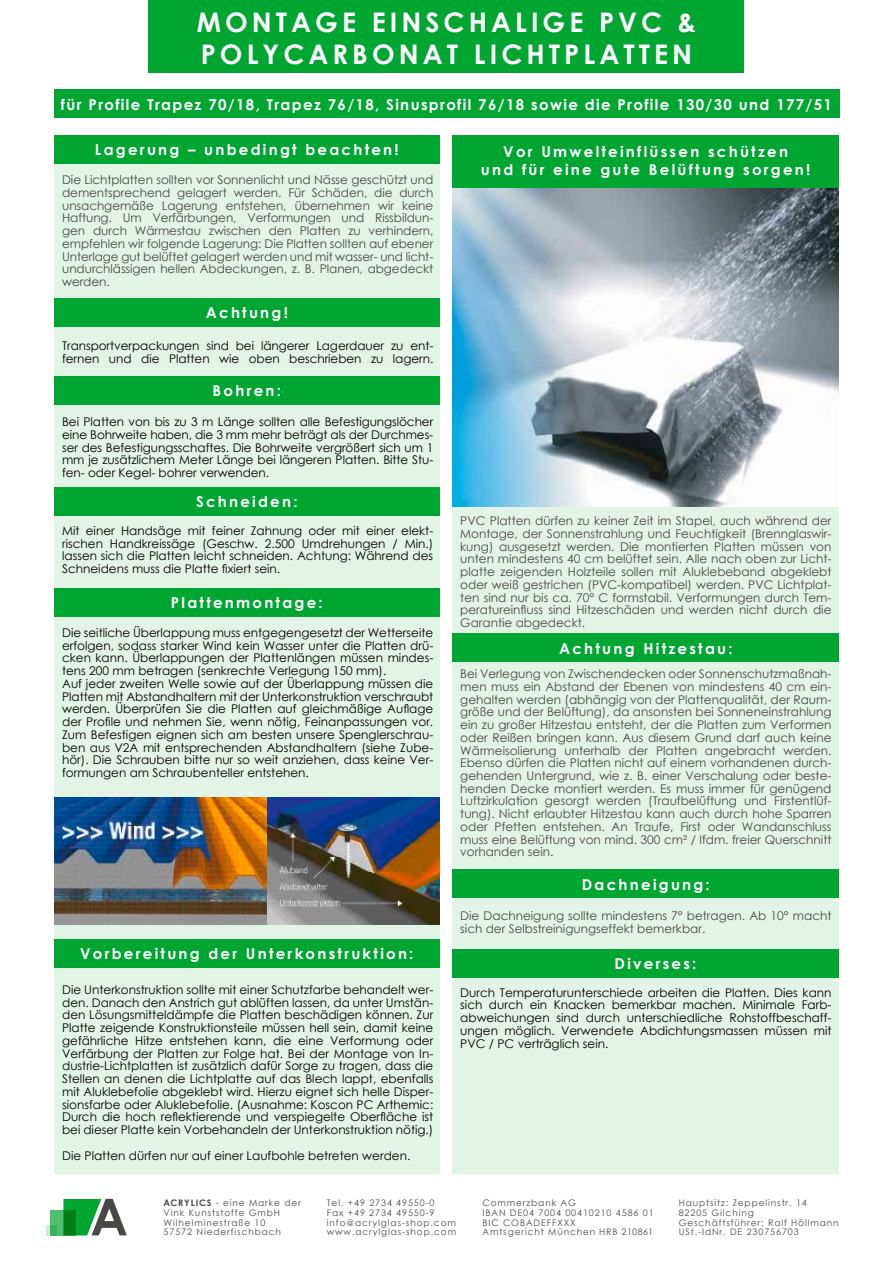
<style>
.page{position:relative;width:893px;height:1263px;background:#fff}
.page>*{position:absolute;margin:0;border:0;box-sizing:border-box;transform-origin:0 0}
.t1{font:700 50.85px "Century Gothic";color:#484847}
.t2{font:700 27px/32.4px "Century Gothic";letter-spacing:.15em;color:#fff}
.t3{font:700 15px/18px "Century Gothic";letter-spacing:.15em;color:#fff;text-align:center}
.t4{font:700 15px "Century Gothic";letter-spacing:.09em;color:#fff}
.t5{font:12px/12.8px "Century Gothic";color:#000;text-align:justify}
.t6{font:12px/12.8px "Century Gothic";color:#484847;text-align:justify}
.t7{font:9px/9.8px "Century Gothic";letter-spacing:.1em;color:#484847}
.s1{font-weight:700}
</style>
<div class="page">
<div style="left:54px;top:141px;width:386px;height:1033px;background:#e1f4e6"></div>
<div style="left:453px;top:141px;width:386px;height:1033px;background:#e1f4e6"></div>
<img style="left:453px;top:187px;width:386px;height:320px">
<div style="left:149px;top:0;width:595px;height:72px;background:#00a631"></div>
<svg style="left:46px;top:1225px;width:5px;height:10px"></svg>
<svg style="left:63px;top:1199px;width:38px;height:36px"></svg>
<svg style="left:51px;top:1210px;width:25px;height:25px"></svg>
<div style="left:54px;top:89px;width:785px;height:29px;background:#00a631"></div>
<div style="left:54px;top:135px;width:386px;height:28px;background:#00a631"></div>
<div style="left:453px;top:135px;width:386px;height:52px;background:#00a631"></div>
<div style="left:54px;top:298px;width:386px;height:28px;background:#00a631"></div>
<div style="left:54px;top:376px;width:386px;height:28px;background:#00a631"></div>
<div style="left:54px;top:487px;width:386px;height:29px;background:#00a631"></div>
<div style="left:54px;top:588px;width:386px;height:28px;background:#00a631"></div>
<div style="left:453px;top:870px;width:386px;height:28px;background:#00a631"></div>
<div style="left:453px;top:634px;width:386px;height:28px;background:#00a631"></div>
<div style="left:453px;top:949px;width:386px;height:28px;background:#00a631"></div>
<div style="left:54px;top:939px;width:386px;height:28px;background:#00a631"></div>
<img style="left:54px;top:797px;width:385px;height:127px">
<h2 class="t2" style="left:197px;top:5px;width:501px">MONTAGE EINSCHALIGE PVC &amp;<br>POLYCARBONAT LICHTPLATTEN</h2>
<p class="t4" style="left:61px;top:93px;width:773px">für Profile Trapez 70/18, Trapez 76/18, Sinusprofil 76/18 sowie die Profile 130/30 und 177/51</p>
<p class="t3" style="left:95px;top:140px;width:305px">Lagerung – unbedingt beachten!</p>
<p class="t3" style="left:481px;top:142px;width:331px">Vor Umwelteinflüssen schützen<br>und für eine gute Belüftung sorgen!</p>
<p class="t6" style="left:62px;top:173px;width:373px">Die Lichtplatten sollten vor Sonnenlicht und Nässe geschützt und dementsprechend gelagert werden. Für Schäden, die durch unsachgemäße Lagerung entstehen, übernehmen wir keine Haftung. Um Verfärbungen, Verformungen und Rissbildun&shy;gen durch Wärmestau zwischen den Platten zu verhindern, empfehlen wir folgende Lagerung: Die Platten sollten auf ebener Unterlage gut belüftet gelagert werden und mit wasser- und licht&shy;undurchlässigen hellen Abdeckungen, z. B. Planen, abgedeckt werden.</p>
<p class="t3" style="left:206px;top:303px;width:84px">Achtung!</p>
<p class="t5" style="left:62px;top:339px;width:373px">Transportverpackungen sind bei längerer Lagerdauer zu ent&shy;fernen und die Platten wie oben beschrieben zu lagern.</p>
<p class="t3" style="left:213px;top:381px;width:70px">Bohren:</p>
<p class="t5" style="left:62px;top:415px;width:373px">Bei Platten von bis zu 3 m Länge sollten alle Befestigungslöcher eine Bohrweite haben, die 3 mm mehr beträgt als der Durchmes&shy;ser des Befestigungsschaftes. Die Bohrweite vergrößert sich um 1 mm je zusätzlichem Meter Länge bei längeren Platten. Bitte Stu&shy;fen- oder Kegel- bohrer verwenden.</p>
<p class="t3" style="left:196px;top:492px;width:103px">Schneiden:</p>
<p class="t5" style="left:62px;top:524px;width:373px">Mit einer Handsäge mit feiner Zahnung oder mit einer elekt&shy;rischen Handkreissäge (Geschw. 2.500 Umdrehungen / Min.) lassen sich die Platten leicht schneiden. Achtung: Während des Schneidens muss die Platte fixiert sein.</p>
<p class="t3" style="left:171px;top:593px;width:153px">Plattenmontage:</p>
<p class="t5" style="left:62px;top:626px;width:373px;text-align:left">Die seitliche Überlappung muss entgegengesetzt der Wetterseite erfolgen, sodass starker Wind kein Wasser unter die Platten drü&shy;cken kann. Überlappungen der Plattenlängen müssen mindes&shy;tens 200 mm betragen (senkrechte Verlegung 150 mm).<br>Auf jeder zweiten Welle sowie auf der Überlappung müssen die Platten mit Abstandhaltern mit der Unterkonstruktion verschraubt werden. Überprüfen Sie die Platten auf gleichmäßige Auflage der Profile und nehmen Sie, wenn nötig, Feinanpassungen vor.<br>Zum Befestigen eignen sich am besten unsere Spenglerschrau&shy;ben aus V2A mit entsprechenden Abstandhaltern (siehe Zube&shy;hör). Die Schrauben bitte nur so weit anziehen, dass keine Ver&shy;formungen am Schraubenteller entstehen.</p>
<p class="t3" style="left:80px;top:944px;width:335px">Vorbereitung der Unterkonstruktion:</p>
<p class="t5" style="left:62px;top:983px;width:373px">Die Unterkonstruktion sollte mit einer Schutzfarbe behandelt wer&shy;den. Danach den Anstrich gut ablüften lassen, da unter Umstän&shy;den Lösungsmitteldämpfe die Platten beschädigen können. Zur Platte zeigende Konstruktionsteile müssen hell sein, damit keine gefährliche Hitze entstehen kann, die eine Verformung oder Verfärbung der Platten zur Folge hat. Bei der Montage von In&shy;dustrie-Lichtplatten ist zusätzlich dafür Sorge zu tragen, dass die Stellen an denen die Lichtplatte auf das Blech lappt, ebenfalls mit Aluklebefolie abgeklebt wird. Hierzu eignet sich helle Disper&shy;sionsfarbe oder Aluklebefolie. (Ausnahme: Koscon PC Arthemic:<br>Durch die hoch reflektierende und verspiegelte Oberfläche ist bei dieser Platte kein Vorbehandeln der Unterkonstruktion nötig.)</p>
<p class="t5" style="left:62px;top:1149px;width:350px">Die Platten dürfen nur auf einer Laufbohle betreten werden.</p>
<p class="t6" style="left:460px;top:514px;width:373px">PVC Platten dürfen zu keiner Zeit im Stapel, auch während der Montage, der Sonnenstrahlung und Feuchtigkeit (Brennglaswir&shy;kung) ausgesetzt werden. Die montierten Platten müssen von unten mindestens 40 cm belüftet sein. Alle nach oben zur Licht&shy;platte zeigenden Holzteile sollen mit Aluklebeband abgeklebt oder weiß gestrichen (PVC-kompatibel) werden. PVC Lichtplat&shy;ten sind nur bis ca. 70° C formstabil. Verformungen durch Tem&shy;peratureinfluss sind Hitzeschäden und werden nicht durch die Garantie abgedeckt.</p>
<p class="t6" style="left:460px;top:667px;width:373px">Bei Verlegung von Zwischendecken oder Sonnenschutzmaßnah&shy;men muss ein Abstand der Ebenen von mindestens 40 cm ein&shy;gehalten werden (abhängig von der Plattenqualität, der Raum&shy;größe und der Belüftung), da ansonsten bei Sonneneinstrahlung ein zu großer Hitzestau entsteht, der die Platten zum Verformen oder Reißen bringen kann. Aus diesem Grund darf auch keine Wärmeisolierung unterhalb der Platten angebracht werden.<br>Ebenso dürfen die Platten nicht auf einem vorhandenen durch&shy;gehenden Untergrund, wie z. B. einer Verschalung oder beste&shy;henden Decke montiert werden. Es muss immer für genügend Luftzirkulation gesorgt werden (Traufbelüftung und Firstentlüf&shy;tung). Nicht erlaubter Hitzestau kann auch durch hohe Sparren oder Pfetten entstehen. An Traufe, First oder Wandanschluss muss eine Belüftung von mind. 300 cm² / lfdm. freier Querschnitt vorhanden sein.</p>
<p class="t3" style="left:559px;top:639px;width:175px">Achtung Hitzestau:</p>
<p class="t3" style="left:582px;top:875px;width:129px">Dachneigung:</p>
<p class="t6" style="left:460px;top:909px;width:373px">Die Dachneigung sollte mindestens 7° betragen. Ab 10° macht sich der Selbstreinigungseffekt bemerkbar.</p>
<p class="t3" style="left:615px;top:954px;width:83px">Diverses:</p>
<p class="t5" style="left:460px;top:986px;width:373px">Durch Temperaturunterschiede arbeiten die Platten. Dies kann sich durch ein Knacken bemerkbar machen. Minimale Farb&shy;abweichungen sind durch unterschiedliche Rohstoffbeschaff&shy;ungen möglich. Verwendete Abdichtungsmassen müssen mit PVC / PC verträglich sein.</p>
<h1 class="t1" style="left:90px;top:1178px;width:39px">A</h1>
<p class="t7" style="left:164px;top:1198px;width:139px"><span class="s1">ACRYLICS</span> - eine Marke der<br>Vink Kunststoffe GmbH<br>Wilhelminestraße 10<br>57572 Niederfischbach</p>
<p class="t7" style="left:327px;top:1198px;width:131px">Tel. +49 2734 49550-0<br>Fax +49 2734 49550-9 info@acrylglas-shop.com www.acrylglas-shop.com</p>
<p class="t7" style="left:482px;top:1198px;width:173px">Commerzbank AG<br>IBAN DE04 7004 00410210 4586 01<br>BIC COBADEFFXXX<br>Amtsgericht München HRB 210861</p>
<p class="t7" style="left:679px;top:1198px;width:162px">Hauptsitz: Zeppelinstr. 14<br>82205 Gilching<br>Geschäftsführer: Ralf Höllmann</p>
<p class="t7" style="left:679px;top:1227px;width:122px">USt.-IdNr. DE 230756703</p>
</div>
